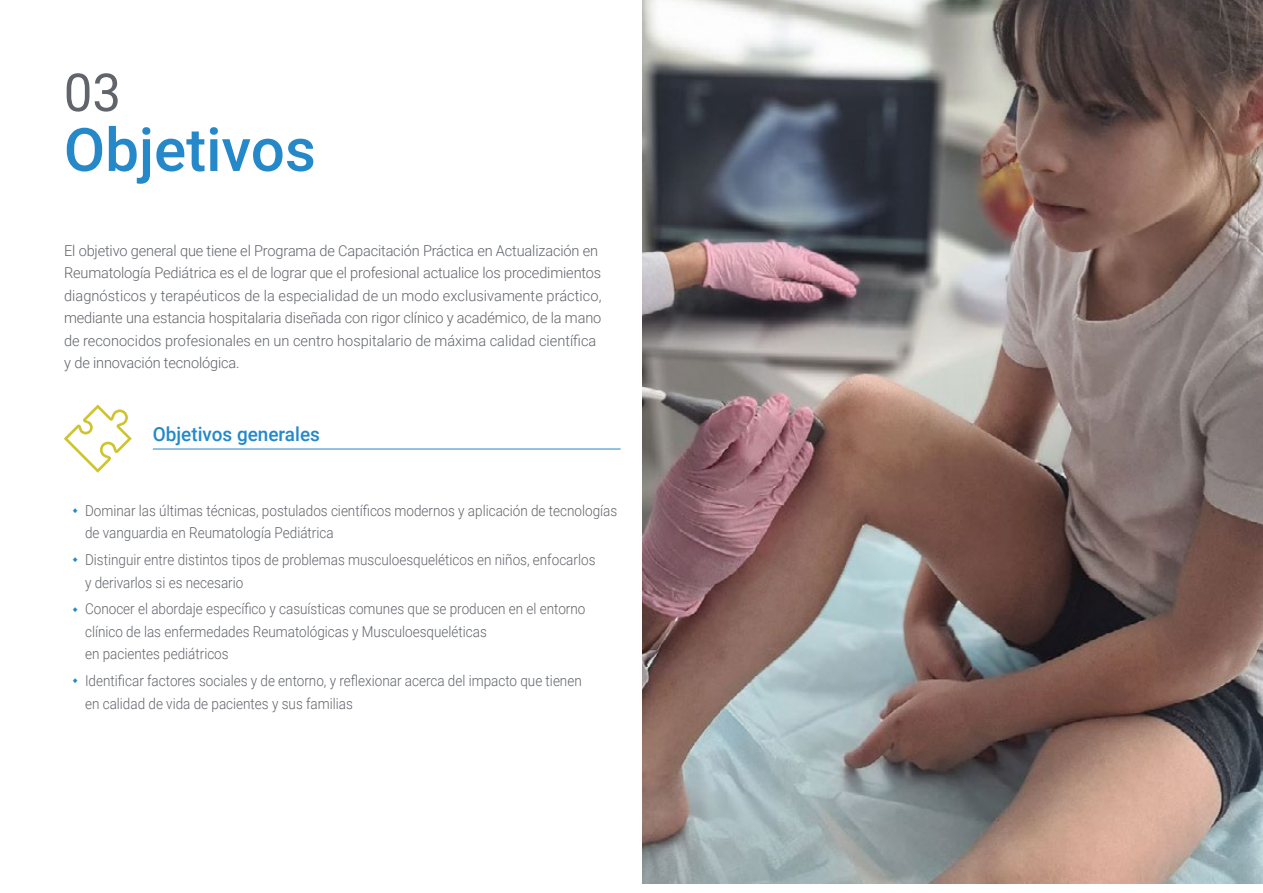
<style>
.page{position:relative;width:1263px;height:893px;background:#fff}
.page>*{position:absolute;margin:0;border:0;box-sizing:border-box;transform-origin:0 0}
.t1{font:500 60px "Roboto";color:#2488c9}
.t2{font:52.5px "Roboto";color:#61646a}
.t3{font:500 19.5px "Roboto";color:#2488c9}
.t4{font:300 15px/22.5px "Roboto";color:#61646a;scale:.9 1}
.t5{font:300 15px/22.5px "Roboto";color:#61646a}
</style>
<div class="page">
<img style="left:642px;top:0;width:621px;height:884px">
<hr style="left:153px;top:449px;width:468px;height:1px;background:#2488c9">
<svg style="left:64px;top:404px;width:68px;height:69px"></svg>
<h2 class="t2" style="left:64px;top:56px;width:59px">03</h2>
<h1 class="t1" style="left:64px;top:108px;width:254px">Objetivos</h1>
<p class="t5" style="left:64px;top:239px;width:539px">El objetivo general que tiene el Programa de Capacitación Práctica en Actualización en Reumatología Pediátrica es el de lograr que el profesional actualice los procedimientos diagnósticos y terapéuticos de la especialidad de un modo exclusivamente práctico, mediante una estancia hospitalaria diseñada con rigor clínico y académico, de la mano de reconocidos profesionales en un centro hospitalario de máxima calidad científica y de innovación tecnológica.</p>
<h3 class="t3" style="left:153px;top:420px;width:169px">Objetivos generales</h3>
<p class="t4" style="left:85px;top:499px;width:593px">Dominar las últimas técnicas, postulados científicos modernos y aplicación de tecnologías de vanguardia en Reumatología Pediátrica</p>
<p class="t4" style="left:85px;top:548px;width:569px">Distinguir entre distintos tipos de problemas musculoesqueléticos en niños, enfocarlos y derivarlos si es necesario</p>
<p class="t4" style="left:85px;top:597px;width:557px">Conocer el abordaje específico y casuísticas comunes que se producen en el entorno clínico de las enfermedades Reumatológicas y Musculoesqueléticas<br>en pacientes pediátricos</p>
<p class="t4" style="left:85px;top:669px;width:553px">Identificar factores sociales y de entorno, y reflexionar acerca del impacto que tienen en calidad de vida de pacientes y sus familias</p>
</div>
